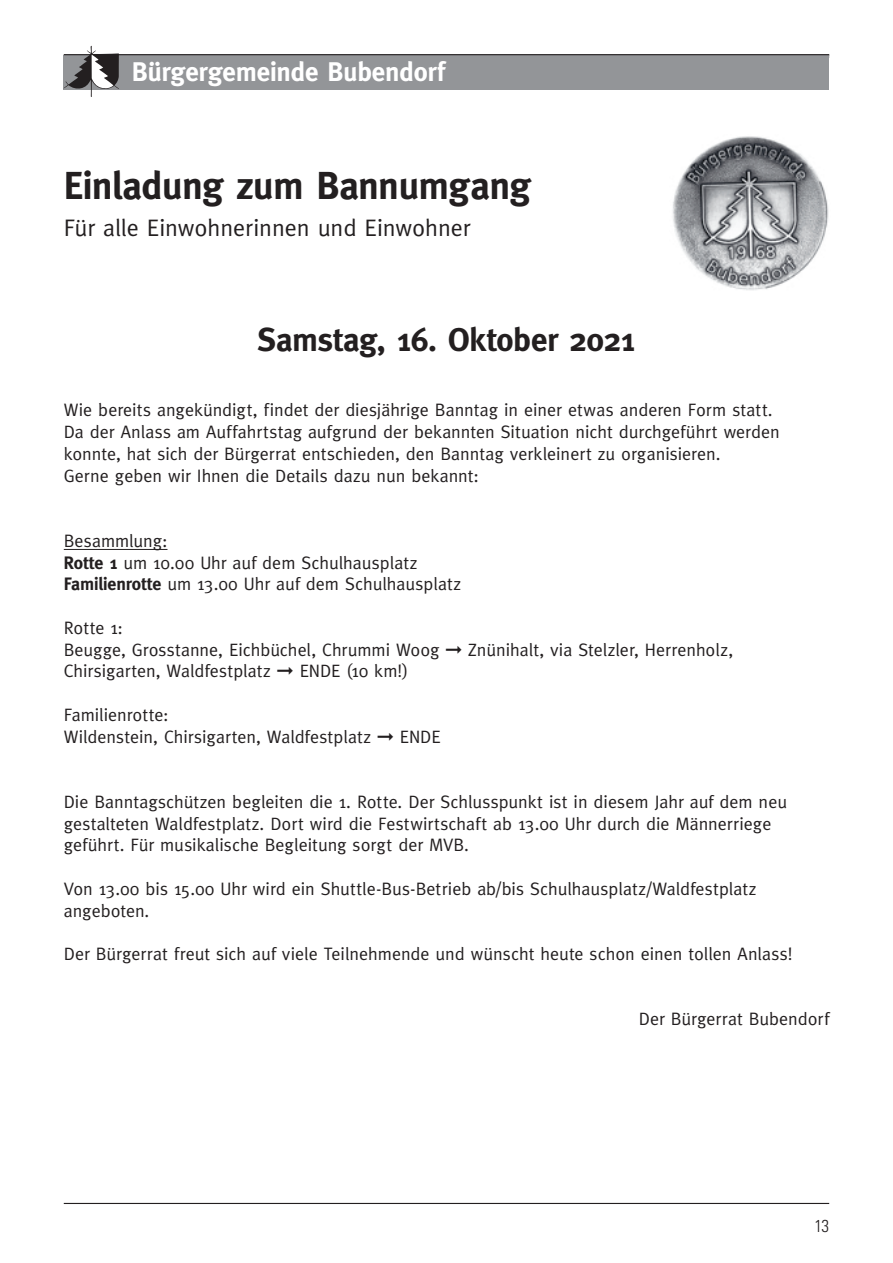
<style>
.page{position:relative;width:893px;height:1263px;background:#fff}
.page>*{position:absolute;margin:0;border:0;box-sizing:border-box;transform-origin:0 0}
.t1{font:700 39px "Meta Plus";letter-spacing:-.015em;color:#231f20}
.t2{font:700 33px "Meta Plus";letter-spacing:-.01em;color:#231f20}
.t3{font:700 27px "Meta Plus";letter-spacing:-.01em;color:#fff}
.t4{font:24px "Meta Plus";color:#231f20}
.t5{font:18px/21.8px "Meta Plus";color:#231f20}
.t6{font:300 condensed 17.25px "Univers";color:#231f20}
.s1{font-weight:700}
</style>
<div class="page">
<hr style="left:64px;top:1203px;width:765px;height:1px;background:#231f20">
<div style="left:64px;top:55px;width:765px;height:35px;background:#939598"></div>
<hr style="left:64px;top:54px;width:765px;height:1px;background:#231f20">
<svg style="left:64px;top:46px;width:55px;height:51px"></svg>
<hr style="left:64px;top:549px;width:103px;height:1px;background:#231f20">
<img style="left:672px;top:136px;width:157px;height:154px">
<h3 class="t3" style="left:132px;top:56px;width:315px">Bürgergemeinde Bubendorf</h3>
<h1 class="t1" style="left:64px;top:163px;width:469px">Einladung zum Bannumgang</h1>
<h3 class="t4" style="left:64px;top:214px;width:408px">Für alle Einwohnerinnen und Einwohner</h3>
<h2 class="t2" style="left:258px;top:321px;width:379px">Samstag, 16. Oktober 2021</h2>
<p class="t5" style="left:64px;top:399px;width:717px">Wie bereits angekündigt, findet der diesjährige Banntag in einer etwas anderen Form statt.<br>Da der Anlass am Auffahrtstag aufgrund der bekannten Situation nicht durchgeführt werden konnte, hat sich der Bürgerrat entschieden, den Banntag verkleinert zu organisieren.<br>Gerne geben wir Ihnen die Details dazu nun bekannt:</p>
<p class="t5" style="left:64px;top:530px;width:399px">Besammlung:<br><span class="s1">Rotte 1</span> um 10.00 Uhr auf dem Schulhausplatz<br><span class="s1">Familienrotte</span> um 13.00 Uhr auf dem Schulhausplatz</p>
<p class="t5" style="left:64px;top:617px;width:671px">Rotte 1:<br>Beugge, Grosstanne, Eichbüchel, Chrummi Woog ➞ Znünihalt, via Stelzler, Herrenholz,<br>Chirsigarten, Waldfestplatz ➞ ENDE (10 km!)</p>
<p class="t5" style="left:64px;top:704px;width:378px">Familienrotte:<br>Wildenstein, Chirsigarten, Waldfestplatz ➞ ENDE</p>
<p class="t5" style="left:64px;top:791px;width:725px">Die Banntagschützen begleiten die 1. Rotte. Der Schlusspunkt ist in diesem Jahr auf dem neu gestalteten Waldfestplatz. Dort wird die Festwirtschaft ab 13.00 Uhr durch die Männerriege geführt. Für musikalische Begleitung sorgt der MVB.</p>
<p class="t5" style="left:64px;top:878px;width:694px">Von 13.00 bis 15.00 Uhr wird ein Shuttle-Bus-Betrieb ab/bis Schulhausplatz/Waldfestplatz angeboten.</p>
<p class="t5" style="left:64px;top:943px;width:730px">Der Bürgerrat freut sich auf viele Teilnehmende und wünscht heute schon einen tollen Anlass!</p>
<p class="t5" style="left:639px;top:1008px;width:192px">Der Bürgerrat Bubendorf</p>
<p class="t6" style="left:815px;top:1216px;width:16px">13</p>
</div>
